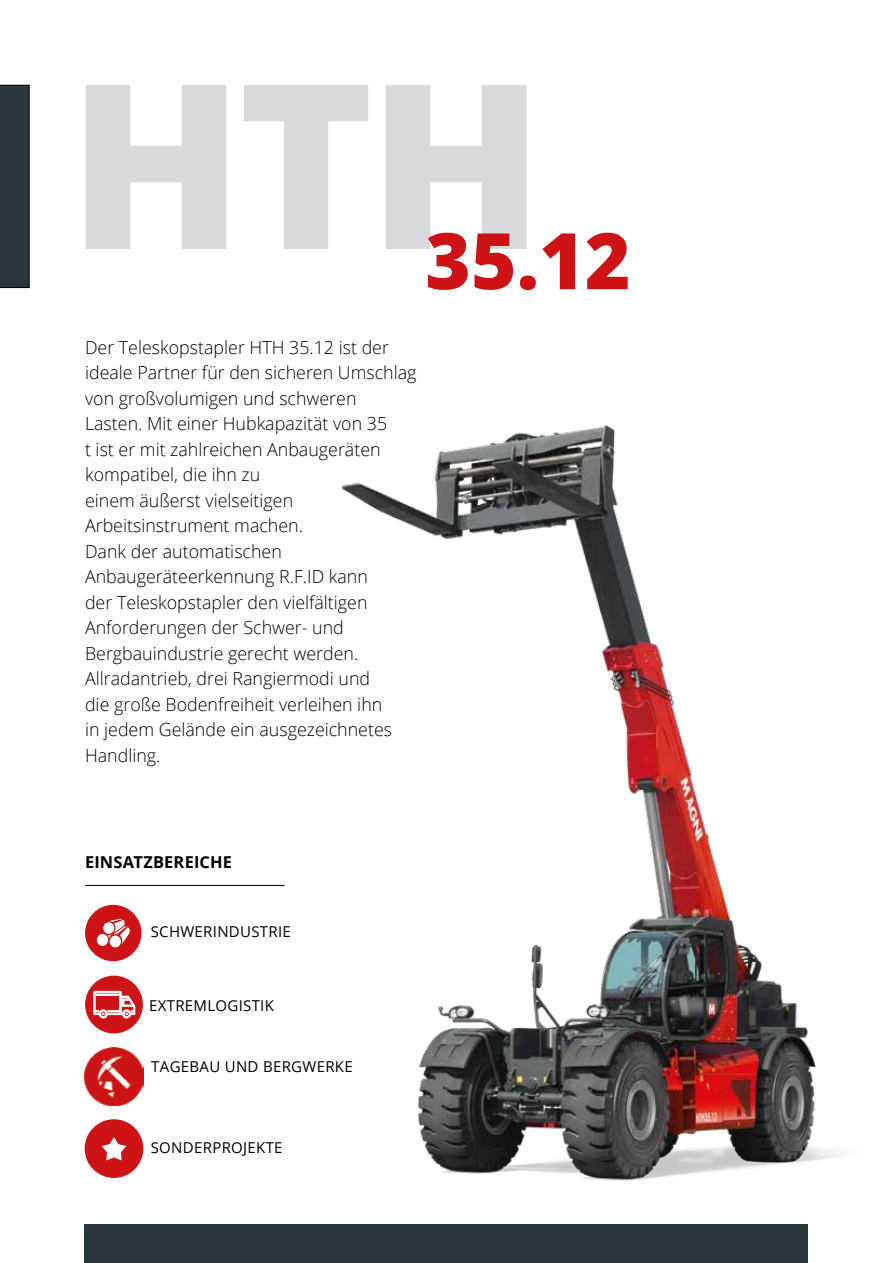
<style>
.page{position:relative;width:893px;height:1263px;background:#fff}
.page>*{position:absolute;margin:0;border:0;box-sizing:border-box;transform-origin:0 0}
.t1{font:800 229.65px "Open Sans";color:#d9d9db}
.t2{font:800 78px "Open Sans";color:#cd1316}
.t3{font:300 18px/25.5px "Open Sans";color:#000}
.t4{font:700 16.35px "Open Sans";letter-spacing:.01em;color:#000}
.t5{font:15px "Open Sans";letter-spacing:.02em;color:#000}
</style>
<div class="page">
<div style="left:0;top:85px;width:29px;height:203px;background:#29363a"></div>
<div style="left:85px;top:1225px;width:723px;height:38px;background:#29363a"></div>
<hr style="left:85px;top:885px;width:200px;height:1px;background:#000">
<img style="left:85px;top:1047px;width:58px;height:59px">
<div style="left:85px;top:1119px;width:58px;height:59px;background:#cd1316;border-radius:50%"></div>
<svg style="left:102px;top:1137px;width:24px;height:23px"></svg>
<div style="left:85px;top:976px;width:58px;height:57px;background:#cd1316;border-radius:50%"></div>
<svg style="left:93px;top:991px;width:42px;height:27px"></svg>
<div style="left:85px;top:905px;width:56px;height:56px;background:#cd1316;border-radius:50%"></div>
<svg style="left:108px;top:919px;width:22px;height:25px"></svg>
<div style="left:110px;top:935px;width:11px;height:12px;background:#fff;border-radius:50%"></div>
<div style="left:103px;top:922px;width:11px;height:12px;background:#fff;border-radius:50%"></div>
<div style="left:97px;top:934px;width:11px;height:12px;background:#fff;border-radius:50%"></div>
<img style="left:279px;top:425px;width:561px;height:756px">
<h1 class="t1" style="left:68px;top:-9px;width:477px">HTH</h1>
<h2 class="t2" style="left:425px;top:201px;width:207px">35.12</h2>
<p class="t3" style="left:85px;top:334px;width:333px">Der Teleskopstapler HTH 35.12 ist der ideale Partner für den sicheren Umschlag von großvolumigen und schweren<br>Lasten. Mit einer Hubkapazität von 35<br>t ist er mit zahlreichen Anbaugeräten kompatibel, die ihn zu<br>einem äußerst vielseitigen<br>Arbeitsinstrument machen.<br>Dank der automatischen<br>Anbaugeräteerkennung R.F.ID kann<br>der Teleskopstapler den vielfältigen<br>Anforderungen der Schwer- und<br>Bergbauindustrie gerecht werden.<br>Allradantrieb, drei Rangiermodi und<br>die große Bodenfreiheit verleihen ihn<br>in jedem Gelände ein ausgezeichnetes<br>Handling.</p>
<p class="t4" style="left:85px;top:851px;width:148px">EINSATZBEREICHE</p>
<p class="t5" style="left:151px;top:922px;width:142px">SCHWERINDUSTRIE</p>
<p class="t5" style="left:149px;top:995px;width:126px">EXTREMLOGISTIK</p>
<p class="t5" style="left:151px;top:1057px;width:203px">TAGEBAU UND BERGWERKE</p>
<p class="t5" style="left:151px;top:1138px;width:133px">SONDERPROJEKTE</p>
</div>
